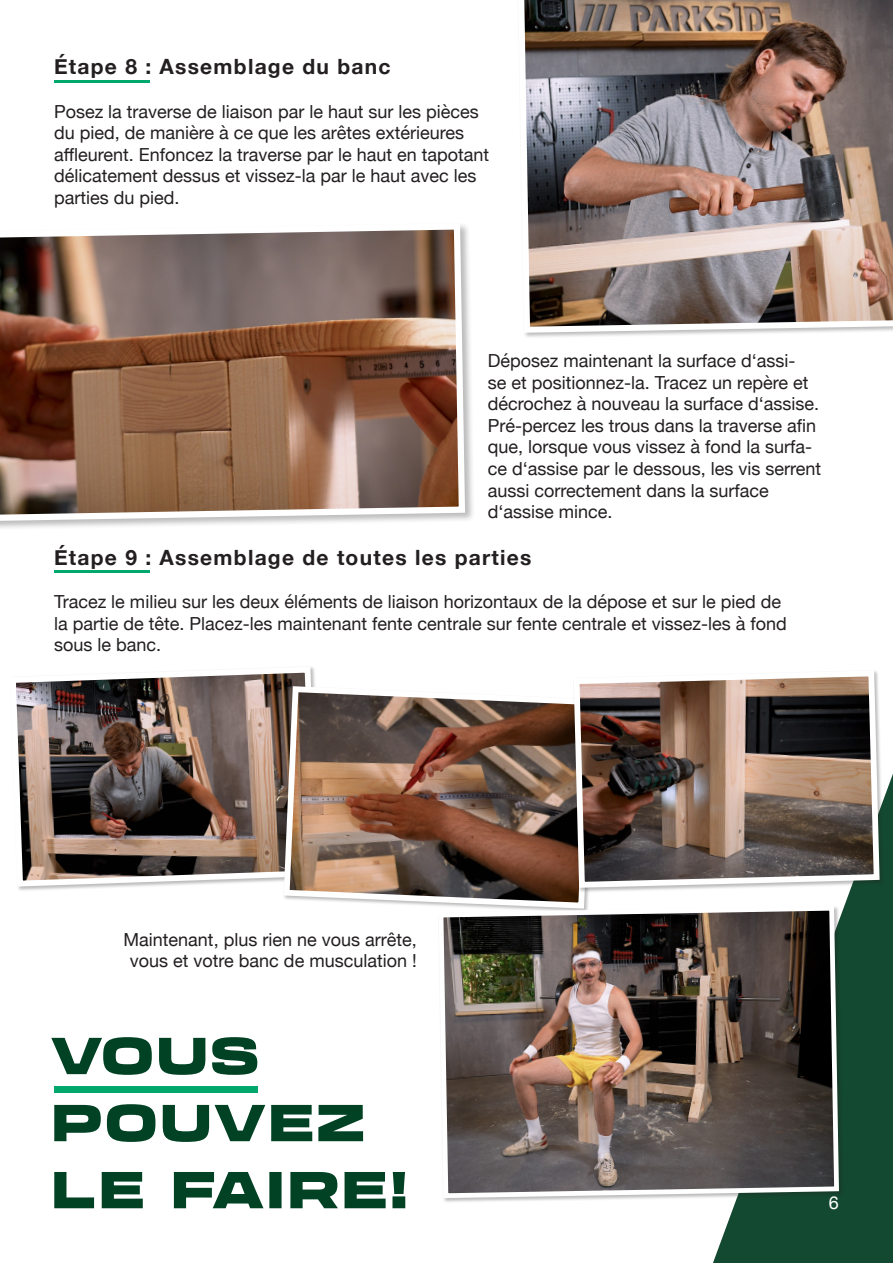
<style>
.page{position:relative;width:893px;height:1263px;background:#fff}
.page>*{position:absolute;margin:0;border:0;box-sizing:border-box;transform-origin:0 0}
.t1{font:900 expanded 51.15px/67.1px "Transducer";letter-spacing:.06em;color:#014124}
.t2{font:700 21px "Helvetica Neue";letter-spacing:.06em;color:#231f20}
.t3{font:18px/21.6px "Helvetica Neue";color:#231f20}
.t4{font:18px "Helvetica Neue";color:#fff}
</style>
<div class="page">
<svg style="left:713px;top:774px;width:180px;height:489px;background:#265841"></svg>
<div style="left:0;top:222px;width:475px;height:309px;background:#231f20;opacity:.3"></div>
<img style="left:0;top:222px;width:468px;height:303px">
<img style="left:524px;top:0;width:369px;height:336px">
<img style="left:16px;top:667px;width:299px;height:222px">
<img style="left:281px;top:683px;width:308px;height:223px">
<img style="left:571px;top:671px;width:311px;height:220px">
<img style="left:436px;top:903px;width:405px;height:297px">
<hr style="left:54px;top:80px;width:96px;height:2px;background:#00a86d">
<hr style="left:54px;top:570px;width:96px;height:3px;background:#00a86d">
<div style="left:54px;top:1087px;width:204px;height:6px;background:#00a86d"></div>
<p class="t2" style="left:54px;top:51px;width:338px">Étape 8 : Assemblage du banc</p>
<p class="t3" style="left:54px;top:102px;width:437px">Posez la traverse de liaison par le haut sur les pièces du pied, de manière à ce que les arêtes extérieures affleurent. Enfoncez la traverse par le haut en tapotant délicatement dessus et vissez-la par le haut avec les parties du pied.</p>
<p class="t3" style="left:488px;top:351px;width:335px">Déposez maintenant la surface d‘assi-<br>se et positionnez-la. Tracez un repère et décrochez à nouveau la surface d‘assise.<br>Pré-percez les trous dans la traverse afin que, lorsque vous vissez à fond la surfa&shy;ce d‘assise par le dessous, les vis serrent aussi correctement dans la surface d‘assise mince.</p>
<p class="t2" style="left:54px;top:541px;width:479px">Étape 9 : Assemblage de toutes les parties</p>
<p class="t3" style="left:54px;top:592px;width:734px">Tracez le milieu sur les deux éléments de liaison horizontaux de la dépose et sur le pied de la partie de tête. Placez-les maintenant fente centrale sur fente centrale et vissez-les à fond sous le banc.</p>
<p class="t3" style="left:124px;top:929px;width:295px;text-align:center">Maintenant, plus rien ne vous arrête, vous et votre banc de musculation !</p>
<h1 class="t1" style="left:51px;top:1018px;width:358px">VOUS<br>POUVEZ<br>LE FAIRE!</h1>
<p class="t4" style="left:829px;top:1189px;width:12px">6</p>
</div>
